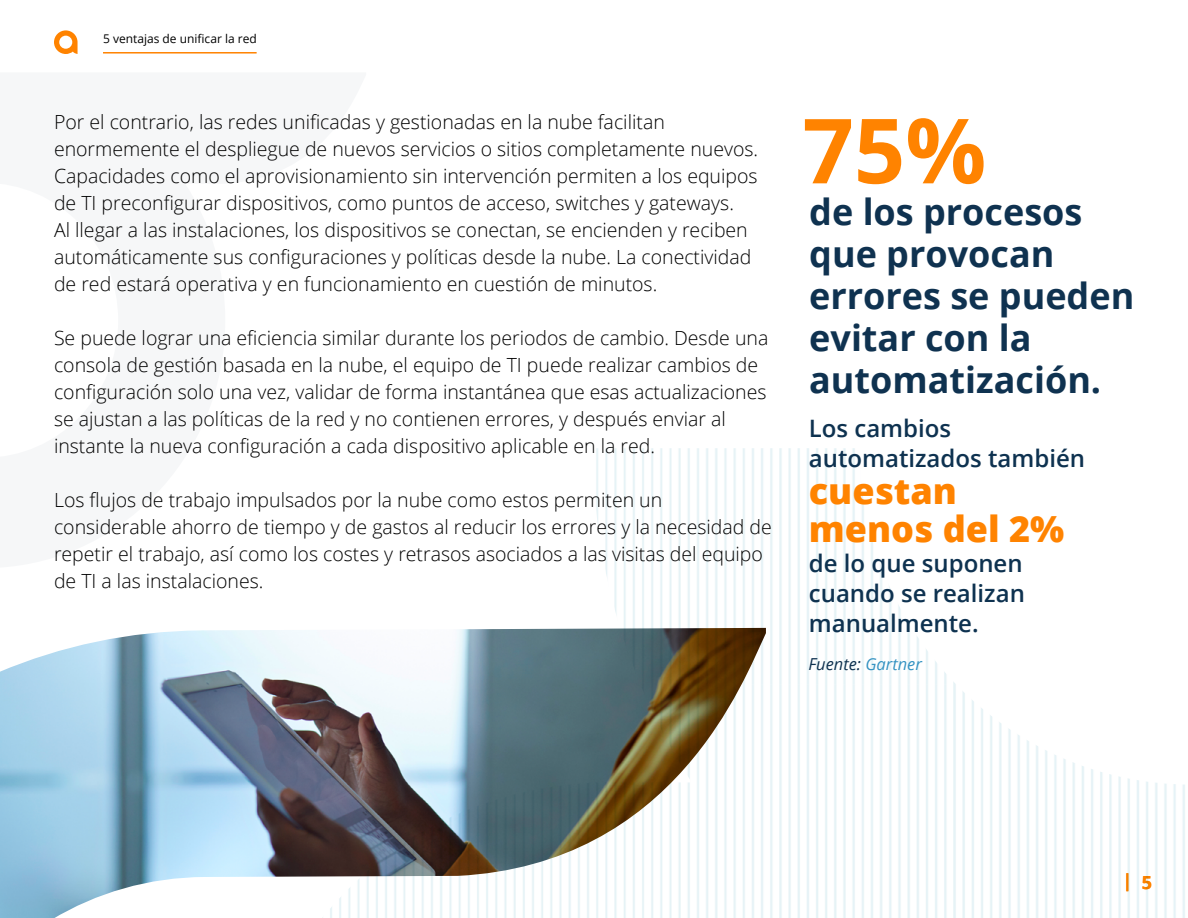
<style>
.page{position:relative;width:1188px;height:918px;background:#fff}
.page>*{position:absolute;margin:0;border:0;box-sizing:border-box;transform-origin:0 0}
.t1{font:700 90px "Open Sans";color:#ff8300}
.t2{font:700 36px/42px "Open Sans";color:#0f3250}
.t3{font:800 36px/37.5px "Open Sans";color:#ff8300}
.t4{font:600 24px/30px "Open Sans";color:#0e3250}
.t5{font:300 19.5px/27px "Open Sans";color:#000}
.t6{font:700 18px "Open Sans";color:#ff8300}
.t7{font:italic 16.5px "Open Sans";color:#0f3250}
.t8{font:12px "Open Sans";color:#000}
.s1{color:#3593c2}
</style>
<div class="page">
<svg style="left:54px;top:30px;width:24px;height:24px"></svg>
<img style="left:596px;top:448px;width:589px;height:470px">
<img style="left:0;top:628px;width:766px;height:290px">
<hr style="left:103px;top:52px;width:154px;height:2px;background:#ff8300">
<p class="t8" style="left:103px;top:30px;width:155px">5 ventajas de unificar la red</p>
<p class="t5" style="left:54px;top:108px;width:706px">Por el contrario, las redes unificadas y gestionadas en la nube facilitan enormemente el despliegue de nuevos servicios o sitios completamente nuevos.<br>Capacidades como el aprovisionamiento sin intervención permiten a los equipos de TI preconfigurar dispositivos, como puntos de acceso, switches y gateways.<br>Al llegar a las instalaciones, los dispositivos se conectan, se encienden y reciben automáticamente sus configuraciones y políticas desde la nube. La conectividad de red estará operativa y en funcionamiento en cuestión de minutos.</p>
<p class="t5" style="left:54px;top:324px;width:716px">Se puede lograr una eficiencia similar durante los periodos de cambio. Desde una consola de gestión basada en la nube, el equipo de TI puede realizar cambios de configuración solo una vez, validar de forma instantánea que esas actualizaciones se ajustan a las políticas de la red y no contienen errores, y después enviar al instante la nueva configuración a cada dispositivo aplicable en la red.</p>
<p class="t5" style="left:54px;top:486px;width:719px">Los flujos de trabajo impulsados por la nube como estos permiten un considerable ahorro de tiempo y de gastos al reducir los errores y la necesidad de repetir el trabajo, así como los costes y retrasos asociados a las visitas del equipo de TI a las instalaciones.</p>
<h1 class="t1" style="left:802px;top:87px;width:185px">75%</h1>
<h2 class="t2" style="left:809px;top:190px;width:327px">de los procesos que provocan errores se pueden evitar con la automatización.</h2>
<p class="t4" style="left:809px;top:413px;width:278px">Los cambios automatizados también</p>
<h2 class="t3" style="left:809px;top:470px;width:257px">cuestan menos del 2%</h2>
<p class="t4" style="left:809px;top:547px;width:217px;text-align:justify">de lo que suponen cuando se realizan manualmente.</p>
<p class="t7" style="left:808px;top:653px;width:115px">Fuente: <span class="s1">Gartner</span></p>
<p class="t6" style="left:1123px;top:869px;width:31px">| 5</p>
</div>
